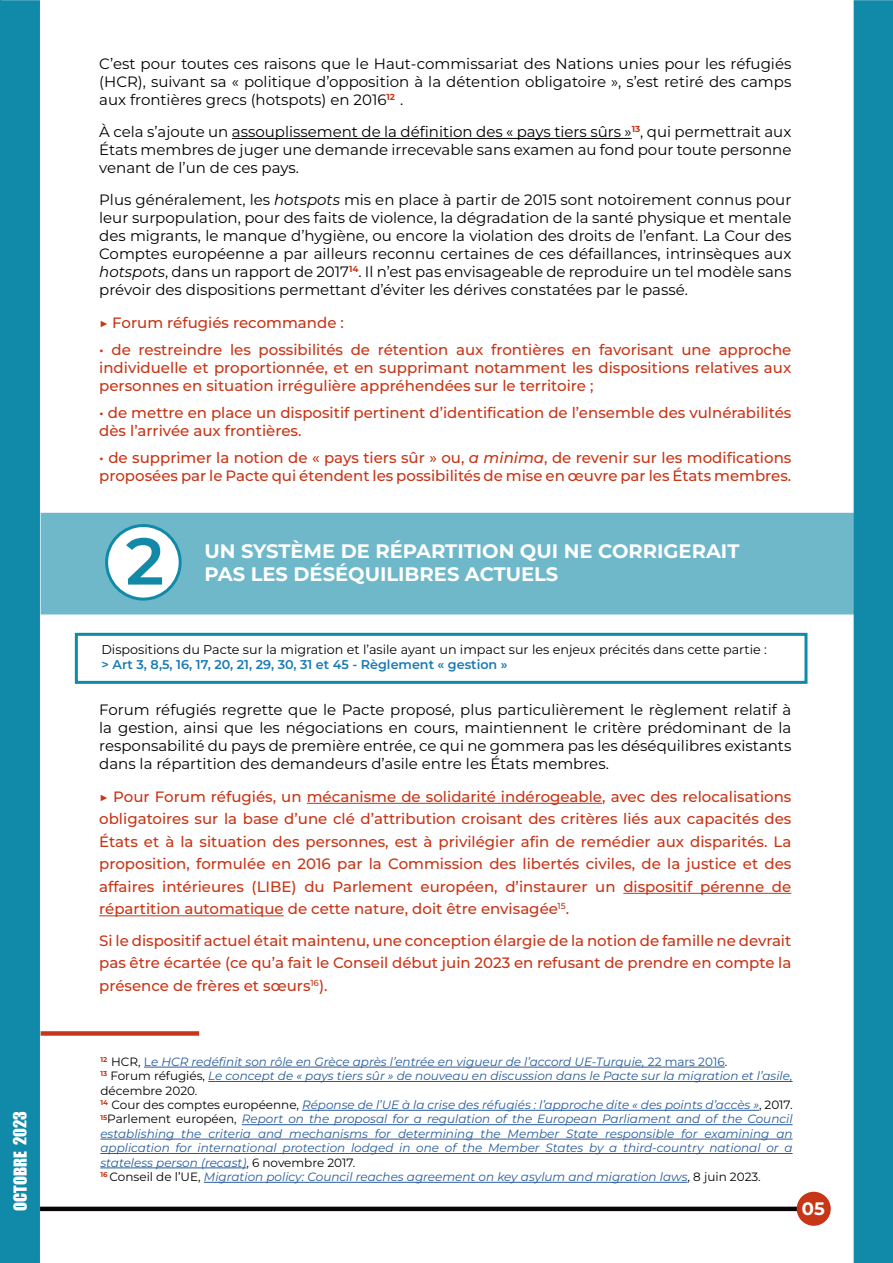
<style>
.page{position:relative;width:893px;height:1263px;background:#fff}
.page>*{position:absolute;margin:0;border:0;box-sizing:border-box;transform-origin:0 0}
.t1{font:600 66px "Montserrat";color:#1389a8}
.t2{font:700 19.5px/23.4px "Montserrat";color:#fff}
.t3{font:700 18px "Montserrat";color:#fff}
.t4{font:16.5px "Impact";letter-spacing:-.005em;color:#fff}
.t5{font:15px/18px "Montserrat";color:#000;text-align:justify}
.t6{font:500 15px/22.5px "Montserrat";color:#c73617;text-align:justify}
.t7{font:12.75px/15.3px "Montserrat";color:#020203}
.t8{font:italic 12px/14.4px "Montserrat";color:#275b9b}
.s1{font-style:italic}
.s2{font-weight:600;color:#1a7bb5}
.s3{font-weight:600;color:#1a7bb4}
.s4{font-weight:400}
.s5{font-style:normal;color:#020203}
.s6{font-style:normal}
</style>
<div class="page">
<svg style="left:40px;top:1206px;width:757px;height:5px;background:#282425"></svg>
<div style="left:797px;top:1192px;width:33px;height:33px;background:#c73617;border-radius:50%"></div>
<div style="left:797px;top:1192px;width:34px;height:34px;border:2px solid #c73417;border-radius:50%"></div>
<div style="left:1px;top:1px;width:38px;height:1261px;background:#108aa8"></div>
<div style="left:0;top:0;width:40px;height:1263px;border:2px solid #0f8aa9"></div>
<hr style="left:0;top:0;width:2px;height:1263px;background:#0f8aa8">
<div style="left:854px;top:1px;width:39px;height:1261px;background:#108aa8"></div>
<hr style="left:232px;top:138px;width:400px;height:1px;background:#000">
<hr style="left:307px;top:803px;width:295px;height:1px;background:#c73617">
<hr style="left:623px;top:893px;width:168px;height:1px;background:#c73617">
<hr style="left:99px;top:915px;width:185px;height:1px;background:#c73617">
<hr style="left:144px;top:1067px;width:581px;height:1px;background:#275b9b">
<hr style="left:208px;top:1081px;width:585px;height:1px;background:#275b9b">
<hr style="left:302px;top:1110px;width:457px;height:1px;background:#275b9b">
<hr style="left:242px;top:1124px;width:551px;height:1px;background:#275b9b">
<hr style="left:100px;top:1139px;width:693px;height:1px;background:#275b9b">
<hr style="left:100px;top:1153px;width:693px;height:1px;background:#275b9b">
<hr style="left:100px;top:1167px;width:146px;height:1px;background:#275b9b">
<hr style="left:204px;top:1182px;width:484px;height:1px;background:#275b9b">
<svg style="left:41px;top:1031px;width:158px;height:5px"></svg>
<div style="left:41px;top:513px;width:815px;height:101px;background:#6fb8ca"></div>
<div style="left:107px;top:525px;width:73px;height:74px;background:#fff;border-radius:50%"></div>
<div style="left:105px;top:524px;width:77px;height:77px;border:3px solid #0f8aa9;border-radius:50%"></div>
<div style="left:75px;top:633px;width:732px;height:51px;border:3px solid #0f8aa9"></div>
<p class="t4" style="left:7px;top:1211px;width:101px;rotate:-90deg">OCTOBRE 2023</p>
<p class="t5" style="left:99px;top:54px;width:694px">C’est pour toutes ces raisons que le Haut-commissariat des Nations unies pour les réfugiés (HCR), suivant sa « politique d’opposition à la détention obligatoire », s’est retiré des camps aux frontières grecs (hotspots) en 2016<sup>12</sup> .</p>
<p class="t5" style="left:99px;top:122px;width:694px">À cela s’ajoute un assouplissement de la définition des « pays tiers sûrs »<sup>13</sup>, qui permettrait aux États membres de juger une demande irrecevable sans examen au fond pour toute personne venant de l’un de ces pays.</p>
<p class="t5" style="left:99px;top:191px;width:694px">Plus généralement, les <span class="s1">hotspots</span> mis en place à partir de 2015 sont notoirement connus pour leur surpopulation, pour des faits de violence, la dégradation de la santé physique et mentale des migrants, le manque d’hygiène, ou encore la violation des droits de l’enfant. La Cour des Comptes européenne a par ailleurs reconnu certaines de ces défaillances, intrinsèques aux <span class="s1">hotspots</span>, dans un rapport de 2017<sup>14</sup>. Il n’est pas envisageable de reproduire un tel modèle sans prévoir des dispositions permettant d’éviter les dérives constatées par le passé.</p>
<p class="t6" style="left:99px;top:311px;width:246px">▶ Forum réfugiés recommande :</p>
<p class="t6" style="left:99px;top:340px;width:694px;line-height:18px">• de restreindre les possibilités de rétention aux frontières en favorisant une approche individuelle et proportionnée, et en supprimant notamment les dispositions relatives aux personnes en situation irrégulière appréhendées sur le territoire ;</p>
<p class="t6" style="left:99px;top:403px;width:694px;line-height:18px">• de mettre en place un dispositif pertinent d’identification de l’ensemble des vulnérabilités dès l’arrivée aux frontières.</p>
<p class="t6" style="left:99px;top:448px;width:694px;line-height:18px">• de supprimer la notion de « pays tiers sûr » ou, <span class="s1">a minima</span>, de revenir sur les modifications proposées par le Pacte qui étendent les possibilités de mise en œuvre par les États membres.</p>
<h1 class="t1" style="left:126px;top:517px;width:40px">2</h1>
<h2 class="t2" style="left:204px;top:539px;width:536px">UN SYSTÈME DE RÉPARTITION QUI NE CORRIGERAIT<br>PAS LES DÉSÉQUILIBRES ACTUELS</h2>
<p class="t7" style="left:101px;top:641px;width:667px">Dispositions du Pacte sur la migration et l’asile ayant un impact sur les enjeux précités dans cette partie : <span class="s2">&gt; Art 3, 8,5, 16, 17, 20, 21, 29, 30, 31 et 45</span> <span class="s3">- Règlement « gestion »</span></p>
<p class="t5" style="left:99px;top:700px;width:694px">Forum réfugiés regrette que le Pacte proposé, plus particulièrement le règlement relatif à la gestion, ainsi que les négociations en cours, maintiennent le critère prédominant de la responsabilité du pays de première entrée, ce qui ne gommera pas les déséquilibres existants dans la répartition des demandeurs d’asile entre les États membres.</p>
<p class="t6" style="left:99px;top:785px;width:694px"><span class="s4">▶</span> Pour Forum réfugiés, un mécanisme de solidarité indérogeable, avec des relocalisations obligatoires sur la base d’une clé d’attribution croisant des critères liés aux capacités des États et à la situation des personnes, est à privilégier afin de remédier aux disparités. La proposition, formulée en 2016 par la Commission des libertés civiles, de la justice et des affaires intérieures (LIBE) du Parlement européen, d’instaurer un dispositif pérenne de répartition automatique de cette nature, doit être envisagée<sup>15</sup>.</p>
<p class="t6" style="left:99px;top:929px;width:694px">Si le dispositif actuel était maintenu, une conception élargie de la notion de famille ne devrait pas être écartée (ce qu’a fait le Conseil début juin 2023 en refusant de prendre en compte la présence de frères et sœurs<sup>16</sup>).</p>
<p class="t8" style="left:100px;top:1054px;width:694px"><sup>12</sup> <span class="s5">HCR,</span> <span class="s6">L</span>e HCR redéfinit son rôle en Grèce après l’entrée en vigueur de l’accord UE-Turquie, <span class="s6">22 mars 2016</span><span class="s5">.<br></span><sup>13</sup> <span class="s5">Forum réfugiés,</span> Le concept de « pays tiers sûr » de nouveau en discussion dans le Pacte sur la migration et l’asile, <span class="s5">décembre 2020.<br></span><sup>14</sup> <span class="s5">Cour des comptes européenne,</span> Réponse de l’UE à la crise des réfugiés : l’approche dite « des points d’accès »<span class="s5">, 2017.<br></span><sup>15</sup><span class="s5">Parlement européen,</span> Report on the proposal for a regulation of the European Parliament and of the Council establishing the criteria and mechanisms for determining the Member State responsible for examining an application for international protection lodged in one of the Member States by a third-country national or a stateless person (recast)<span class="s5">, 6 novembre 2017.<br></span><sup>16</sup> <span class="s5">Conseil de l’UE,</span> Migration policy: Council reaches agreement on key asylum and migration laws<span class="s5">, 8 juin 2023.</span></p>
<p class="t3" style="left:802px;top:1197px;width:24px">05</p>
</div>
